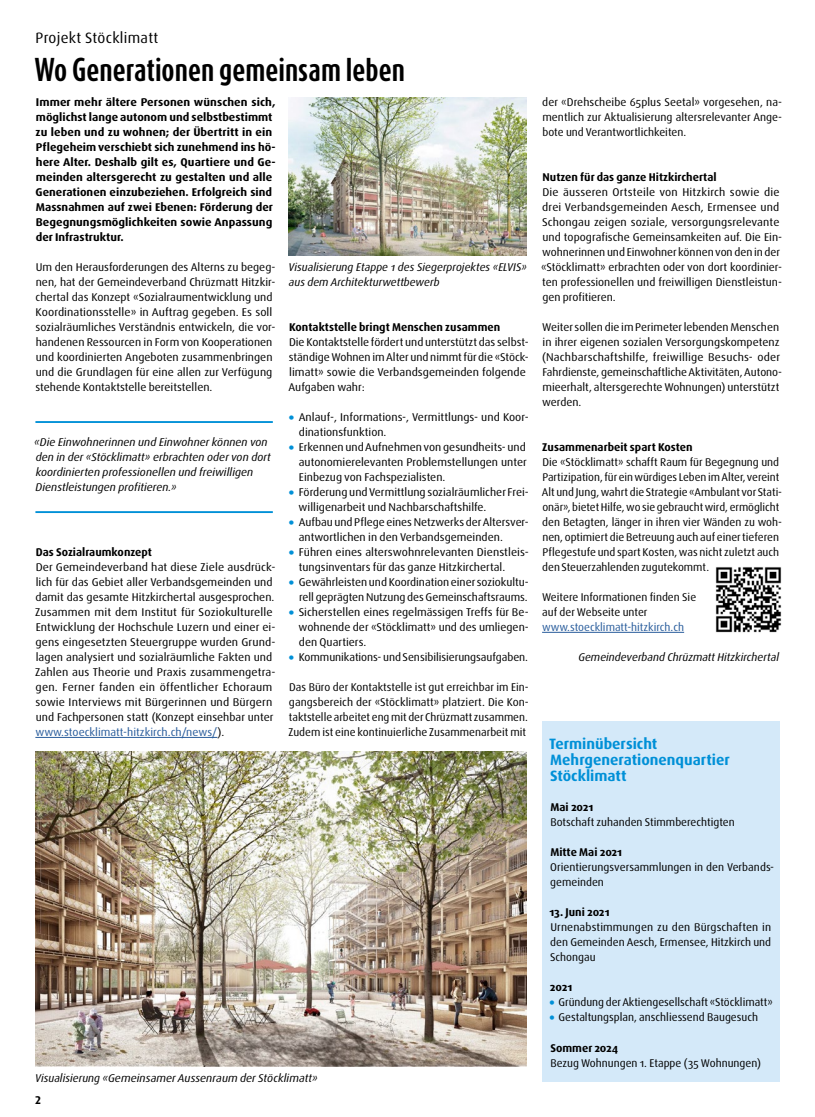
<style>
.page{position:relative;width:815px;height:1117px;background:#fff}
.page>*{position:absolute;margin:0;border:0;box-sizing:border-box;transform-origin:0 0}
.t1{font:700 27.5px "Dax Compact Pro";color:#000}
.t2{font:700 15px/16.1px "Dax Pro";color:#0090d7}
.t3{font:15px "Dax Pro";letter-spacing:.02em;color:#000}
.t4{font:11.25px/15px "Dax Pro";color:#000}
.t5{font:11.25px/15px "Dax Pro";color:#000;scale:1.05 1}
.t6{font:11.25px/15px "Dax Pro";color:#000;scale:1.04 1}
.t7{font:700 11.25px/15px "Dax Pro";color:#000;scale:1.04 1}
.t8{font:italic 11.25px/15px "Dax Pro";color:#000}
.t9{font:700 11.25px "Dax Pro";color:#000}
.t10{font:11.25px "Dax Pro";color:#275b9b}
.s1{font-weight:700;font-size:15px;color:#0090d7}
.s2{color:#275b9b}
</style>
<div class="page">
<hr style="left:35px;top:421px;width:238px;height:2px;background:#0090d7">
<hr style="left:35px;top:511px;width:238px;height:2px;background:#0090d7">
<hr style="left:35px;top:737px;width:182px;height:1px;background:#275b9b">
<hr style="left:542px;top:632px;width:142px;height:1px;background:#275b9b">
<div style="left:542px;top:721px;width:238px;height:63px;background:#d4e9f9"></div>
<div style="left:542px;top:780px;width:238px;height:31px;background:#d4e9f9"></div>
<div style="left:542px;top:810px;width:238px;height:31px;background:#d4e9f9"></div>
<div style="left:542px;top:840px;width:238px;height:31px;background:#d4e9f9"></div>
<div style="left:542px;top:855px;width:238px;height:46px;background:#d4e9f9"></div>
<div style="left:542px;top:900px;width:238px;height:31px;background:#d4e9f9"></div>
<div style="left:542px;top:915px;width:238px;height:61px;background:#d4e9f9"></div>
<div style="left:542px;top:975px;width:238px;height:31px;background:#d4e9f9"></div>
<div style="left:542px;top:1003px;width:238px;height:34px;background:#d4e9f9"></div>
<div style="left:542px;top:1035px;width:238px;height:31px;background:#d4e9f9"></div>
<div style="left:542px;top:1050px;width:238px;height:31px;background:#d4e9f9"></div>
<img style="left:35px;top:751px;width:491px;height:315px">
<img style="left:715px;top:567px;width:67px;height:66px">
<img style="left:289px;top:97px;width:237px;height:159px">
<h2 class="t3" style="left:35px;top:29px;width:124px">Projekt Stöcklimatt</h2>
<h1 class="t1" style="left:35px;top:51px;width:372px">Wo Generationen gemeinsam leben</h1>
<p class="t7" style="left:36px;top:94px;width:232px">Immer mehr ältere Personen wünschen sich, möglichst lange autonom und selbstbestimmt zu leben und zu wohnen; der Übertritt in ein Pflegeheim verschiebt sich zunehmend ins hö&shy;here Alter. Deshalb gilt es, Quartiere und Ge&shy;meinden altersgerecht zu gestalten und alle Generationen einzubeziehen. Erfolgreich sind Massnahmen auf zwei Ebenen: Förderung der Begegnungsmöglichkeiten sowie Anpassung der Infrastruktur.</p>
<p class="t4" style="left:35px;top:259px;width:242px">Um den Herausforderungen des Alterns zu begeg&shy;nen, hat der Gemeindeverband Chrüzmatt Hitzkir&shy;chertal das Konzept «Sozialraumentwicklung und Koordinationsstelle» in Auftrag gegeben. Es soll sozialräumliches Verständnis entwickeln, die vor&shy;handenen Ressourcen in Form von Kooperationen und koordinierten Angeboten zusammenbringen und die Grundlagen für eine allen zur Verfügung stehende Kontaktstelle bereitstellen.</p>
<p class="t8" style="left:288px;top:259px;width:240px">Visualisierung Etappe 1 des Siegerprojektes «ELVIS» aus dem Architekturwettbewerb</p>
<p class="t9" style="left:289px;top:320px;width:213px">Kontaktstelle bringt Menschen zusammen</p>
<p class="t4" style="left:288px;top:334px;width:242px">Die Kontaktstelle fördert und unterstützt das selbst&shy;ständige Wohnen im Alter und nimmt für die «Stöck&shy;limatt» sowie die Verbandsgemeinden folgende Aufgaben wahr:</p>
<p class="t6" style="left:299px;top:409px;width:223px;text-indent:-10px"><span class="s1">•</span> Anlauf-, Informations-, Vermittlungs- und Koor&shy;dinationsfunktion.</p>
<p class="t4" style="left:299px;top:439px;width:230px;text-align:justify;text-indent:-10px"><span class="s1">•</span> Erkennen und Aufnehmen von gesundheits- und autonomierelevanten Problemstellungen unter Einbezug von Fachspezialisten.</p>
<p class="t4" style="left:299px;top:484px;width:232px;text-indent:-10px"><span class="s1">•</span> Förderung und Vermittlung sozialräumlicher Frei&shy;willigenarbeit und Nachbarschaftshilfe.</p>
<p class="t4" style="left:299px;top:514px;width:232px;text-indent:-10px"><span class="s1">•</span> Aufbau und Pflege eines Netzwerks der Altersver&shy;antwortlichen in den Verbandsgemeinden.</p>
<p class="t5" style="left:299px;top:544px;width:221px;text-indent:-10px"><span class="s1">•</span> Führen eines alterswohnrelevanten Dienstleis&shy;tungsinventars für das ganze Hitzkirchertal.</p>
<p class="t4" style="left:288px;top:574px;width:242px;text-align:right"><span class="s1">•</span> Gewährleisten und Koordination einer soziokultu&shy;rell geprägten Nutzung des Gemeinschaftsraums.</p>
<p class="t4" style="left:299px;top:604px;width:232px;text-align:justify;text-indent:-10px"><span class="s1">•</span> Sicherstellen eines regelmässigen Treffs für Be&shy;wohnende der «Stöcklimatt» und des umliegen&shy;den Quartiers.</p>
<p class="t4" style="left:288px;top:649px;width:241px"><span class="s1">•</span> Kommunikations- und Sensibilisierungsaufgaben.</p>
<p class="t4" style="left:288px;top:679px;width:242px;text-align:justify">Das Büro der Kontaktstelle ist gut erreichbar im Ein&shy;gangsbereich der «Stöcklimatt» platziert. Die Kon&shy;taktstelle arbeitet eng mit der Chrüzmatt zusammen.<br>Zudem ist eine kontinuierliche Zusammenarbeit mit</p>
<p class="t8" style="left:34px;top:435px;width:238px">«Die Einwohnerinnen und Einwohner können von den in der «Stöcklimatt» erbrachten oder von dort koordinierten professionellen und freiwilligen Dienstleistungen profitieren.»</p>
<p class="t9" style="left:36px;top:545px;width:118px">Das Sozialraumkonzept</p>
<p class="t5" style="left:35px;top:559px;width:231px">Der Gemeindeverband hat diese Ziele ausdrück&shy;lich für das Gebiet aller Verbandsgemeinden und damit das gesamte Hitzkirchertal ausgesprochen.<br>Zusammen mit dem Institut für Soziokulturelle Entwicklung der Hochschule Luzern und einer ei&shy;gens eingesetzten Steuergruppe wurden Grund&shy;lagen analysiert und sozialräumliche Fakten und Zahlen aus Theorie und Praxis zusammengetra&shy;gen. Ferner fanden ein öffentlicher Echoraum sowie Interviews mit Bürgerinnen und Bürgern und Fachpersonen statt (Konzept einsehbar unter <span class="s2">www.stoecklimatt-hitzkirch.ch/news/</span>).</p>
<p class="t8" style="left:35px;top:1069px;width:284px">Visualisierung «Gemeinsamer Aussenraum der Stöcklimatt»</p>
<p class="t9" style="left:35px;top:1092px;width:7px">2</p>
<p class="t4" style="left:542px;top:94px;width:241px;text-align:justify">der «Drehscheibe 65plus Seetal» vorgesehen, na&shy;mentlich zur Aktualisierung altersrelevanter Ange&shy;bote und Verantwortlichkeiten.</p>
<p class="t9" style="left:543px;top:170px;width:176px">Nutzen für das ganze Hitzkirchertal</p>
<p class="t6" style="left:541px;top:184px;width:233px">Die äusseren Ortsteile von Hitzkirch sowie die drei Verbandsgemeinden Aesch, Ermensee und Schongau zeigen soziale, versorgungsrelevante und topografische Gemeinsamkeiten auf. Die Ein&shy;wohnerinnen und Einwohner können von den in der «Stöcklimatt» erbrachten oder von dort koordinier&shy;ten professionellen und freiwilligen Dienstleistun&shy;gen profitieren.</p>
<p class="t4" style="left:542px;top:319px;width:242px">Weiter sollen die im Perimeter lebenden Menschen in ihrer eigenen sozialen Versorgungskompetenz (Nachbarschaftshilfe, freiwillige Besuchs- oder Fahrdienste, gemeinschaftliche Aktivitäten, Autono&shy;mieerhalt, altersgerechte Wohnungen) unterstützt werden.</p>
<p class="t9" style="left:542px;top:440px;width:152px">Zusammenarbeit spart Kosten</p>
<p class="t4" style="left:542px;top:454px;width:242px">Die «Stöcklimatt» schafft Raum für Begegnung und Partizipation, für ein würdiges Leben im Alter, vereint Alt und Jung, wahrt die Strategie «Ambulant vor Stati&shy;onär», bietet Hilfe, wo sie gebraucht wird, ermöglicht den Betagten, länger in ihren vier Wänden zu woh&shy;nen, optimiert die Betreuung auch auf einer tieferen Pflegestufe und spart Kosten, was nicht zuletzt auch den Steuerzahlenden zugutekommt.</p>
<p class="t4" style="left:542px;top:589px;width:156px">Weitere Informationen finden Sie auf der Webseite unter</p>
<p class="t10" style="left:542px;top:620px;width:144px">www.stoecklimatt-hitzkirch.ch</p>
<p class="t8" style="left:578px;top:649px;width:202px">Gemeindeverband Chrüzmatt Hitzkirchertal</p>
<h2 class="t2" style="left:549px;top:735px;width:182px">Terminübersicht<br>Mehrgenerationenquartier<br>Stöcklimatt</h2>
<p class="t9" style="left:550px;top:800px;width:44px">Mai 2021</p>
<p class="t4" style="left:550px;top:814px;width:186px">Botschaft zuhanden Stimmberechtigten</p>
<p class="t9" style="left:550px;top:845px;width:73px">Mitte Mai 2021</p>
<p class="t4" style="left:550px;top:859px;width:225px">Orientierungsversammlungen in den Verbands&shy;gemeinden</p>
<p class="t9" style="left:549px;top:905px;width:62px">13. Juni 2021</p>
<p class="t4" style="left:550px;top:919px;width:223px;text-align:justify">Urnenabstimmungen zu den Bürgschaften in den Gemeinden Aesch, Ermensee, Hitzkirch und Schongau</p>
<p class="t9" style="left:550px;top:980px;width:24px">2021</p>
<p class="t4" style="left:549px;top:994px;width:225px"><span class="s1">•</span> Gründung der Aktiengesellschaft «Stöcklimatt»</p>
<p class="t4" style="left:549px;top:1009px;width:211px"><span class="s1">•</span> Gestaltungsplan, anschliessend Baugesuch</p>
<p class="t9" style="left:550px;top:1040px;width:69px">Sommer 2024</p>
<p class="t4" style="left:550px;top:1054px;width:212px">Bezug Wohnungen 1. Etappe (35 Wohnungen)</p>
</div>
